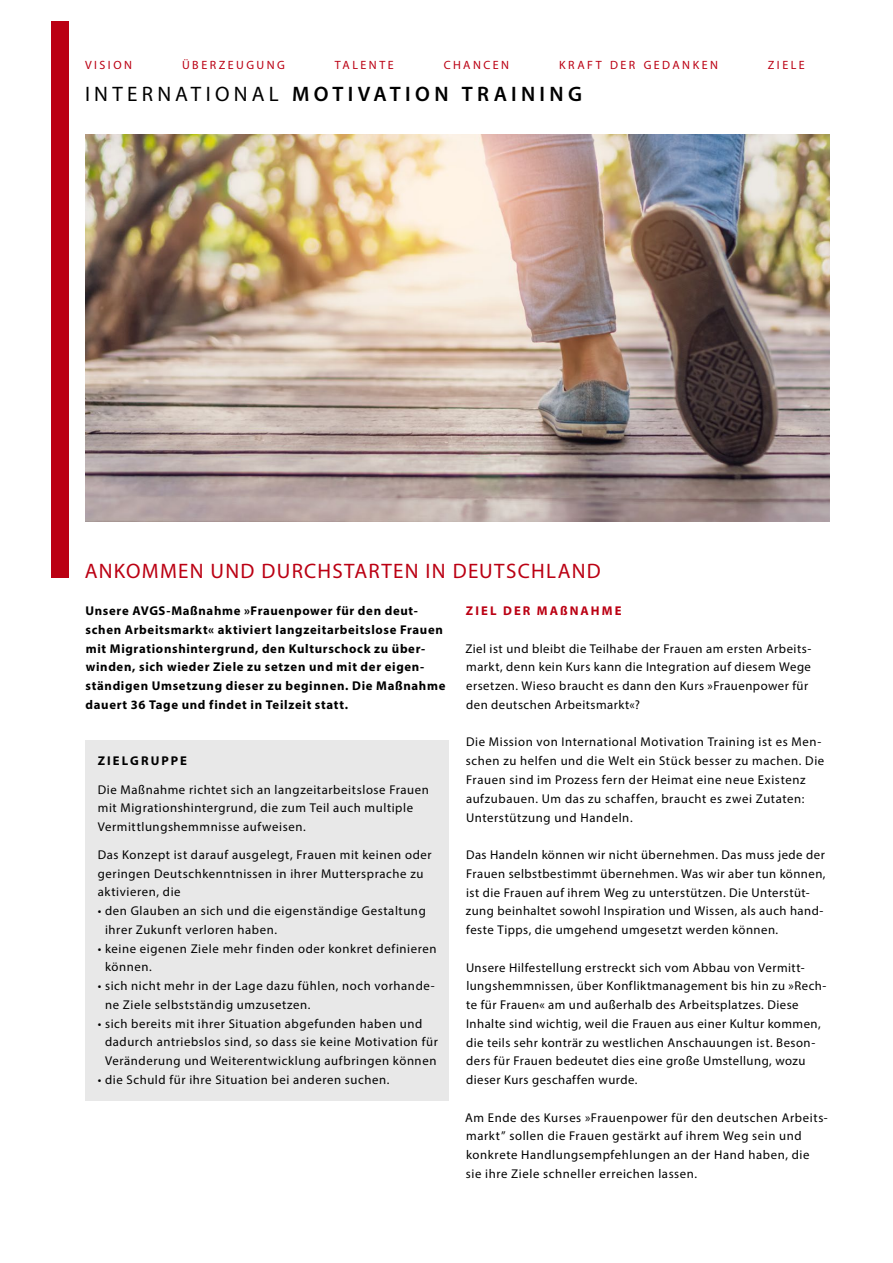
<style>
.page{position:relative;width:893px;height:1263px;background:#fff}
.page>*{position:absolute;margin:0;border:0;box-sizing:border-box;transform-origin:0 0}
.t1{font:21px "Myriad Pro";letter-spacing:.06em;color:#bb0013}
.t2{font:600 21px "Myriad Pro";letter-spacing:.205em;color:#000}
.t3{font:12.75px/18.8px "Myriad Pro";letter-spacing:.045em;color:#000}
.t4{font:700 12.75px/18.8px "Myriad Pro";letter-spacing:.05em;color:#000}
.t5{font:700 12.75px "Myriad Pro";letter-spacing:.165em;color:#bb0013}
.t6{font:700 12.75px "Myriad Pro";letter-spacing:.165em;color:#000}
.t7{font:12px "Myriad Pro";letter-spacing:.205em;color:#bb0013}
.s1{font-weight:400}
</style>
<div class="page">
<div style="left:51px;top:21px;width:17px;height:557px;background:#bb0013"></div>
<img style="left:85px;top:135px;width:744px;height:386px">
<div style="left:85px;top:740px;width:364px;height:360px;background:#e8e8e8"></div>
<p class="t7" style="left:85px;top:57px;width:49px">VISION</p>
<p class="t7" style="left:182px;top:57px;width:104px">ÜBERZEUGUNG</p>
<p class="t7" style="left:335px;top:57px;width:60px">TALENTE</p>
<p class="t7" style="left:444px;top:57px;width:67px">CHANCEN</p>
<p class="t7" style="left:559px;top:57px;width:160px">KRAFT DER GEDANKEN</p>
<p class="t7" style="left:768px;top:57px;width:38px">ZIELE</p>
<h1 class="t2" style="left:85px;top:80px;width:498px"><span class="s1">INTERNATIONAL</span> MOTIVATION TRAINING</h1>
<h1 class="t1" style="left:85px;top:558px;width:518px">ANKOMMEN UND DURCHSTARTEN IN DEUTSCHLAND</h1>
<p class="t4" style="left:86px;top:601px;width:361px">Unsere AVGS-Maßnahme »Frauenpower für den deut&shy;schen Arbeitsmarkt« aktiviert langzeitarbeitslose Frauen mit Migrationshintergrund, den Kulturschock zu über&shy;winden, sich wieder Ziele zu setzen und mit der eigen&shy;ständigen Umsetzung dieser zu beginnen. Die Maßnahme dauert 36 Tage und findet in Teilzeit statt.</p>
<p class="t5" style="left:466px;top:603px;width:157px">ZIEL DER MAßNAHME</p>
<p class="t3" style="left:465px;top:639px;width:347px">Ziel ist und bleibt die Teilhabe der Frauen am ersten Arbeits&shy;markt, denn kein Kurs kann die Integration auf diesem Wege ersetzen. Wieso braucht es dann den Kurs »Frauenpower für den deutschen Arbeitsmarkt«?</p>
<p class="t3" style="left:466px;top:733px;width:360px">Die Mission von International Motivation Training ist es Men&shy;schen zu helfen und die Welt ein Stück besser zu machen. Die Frauen sind im Prozess fern der Heimat eine neue Existenz aufzubauen. Um das zu schaffen, braucht es zwei Zutaten:<br>Unterstützung und Handeln.</p>
<p class="t3" style="left:466px;top:845px;width:361px">Das Handeln können wir nicht übernehmen. Das muss jede der Frauen selbstbestimmt übernehmen. Was wir aber tun können, ist die Frauen auf ihrem Weg zu unterstützen. Die Unterstüt&shy;zung beinhaltet sowohl Inspiration und Wissen, als auch hand&shy;feste Tipps, die umgehend umgesetzt werden können.</p>
<p class="t3" style="left:466px;top:958px;width:362px">Unsere Hilfestellung erstreckt sich vom Abbau von Vermitt&shy;lungshemmnissen, über Konfliktmanagement bis hin zu »Rech&shy;te für Frauen« am und außerhalb des Arbeitsplatzes. Diese Inhalte sind wichtig, weil die Frauen aus einer Kultur kommen, die teils sehr konträr zu westlichen Anschauungen ist. Beson&shy;ders für Frauen bedeutet dies eine große Umstellung, wozu dieser Kurs geschaffen wurde.</p>
<p class="t3" style="left:465px;top:1108px;width:364px">Am Ende des Kurses »Frauenpower für den deutschen Arbeits&shy;markt” sollen die Frauen gestärkt auf ihrem Weg sein und konkrete Handlungsempfehlungen an der Hand haben, die<br>sie ihre Ziele schneller erreichen lassen.</p>
<p class="t6" style="left:98px;top:752px;width:91px">ZIELGRUPPE</p>
<p class="t3" style="left:98px;top:780px;width:333px">Die Maßnahme richtet sich an langzeitarbeitslose Frauen mit Migrationshintergrund, die zum Teil auch multiple<br>Vermittlungshemmnisse aufweisen.</p>
<p class="t3" style="left:98px;top:845px;width:335px">Das Konzept ist darauf ausgelegt, Frauen mit keinen oder geringen Deutschkenntnissen in ihrer Muttersprache zu aktivieren, die</p>
<p class="t3" style="left:105px;top:901px;width:322px;text-indent:-7px">• den Glauben an sich und die eigenständige Gestaltung ihrer Zukunft verloren haben.</p>
<p class="t3" style="left:105px;top:939px;width:333px;text-indent:-7px">• keine eigenen Ziele mehr finden oder konkret definieren können.</p>
<p class="t3" style="left:105px;top:976px;width:331px;text-indent:-7px">• sich nicht mehr in der Lage dazu fühlen, noch vorhande&shy;ne Ziele selbstständig umzusetzen.</p>
<p class="t3" style="left:105px;top:1014px;width:334px;text-indent:-7px">• sich bereits mit ihrer Situation abgefunden haben und dadurch antriebslos sind, so dass sie keine Motivation für<br>Veränderung und Weiterentwicklung aufbringen können</p>
<p class="t3" style="left:98px;top:1070px;width:293px">• die Schuld für ihre Situation bei anderen suchen.</p>
</div>
